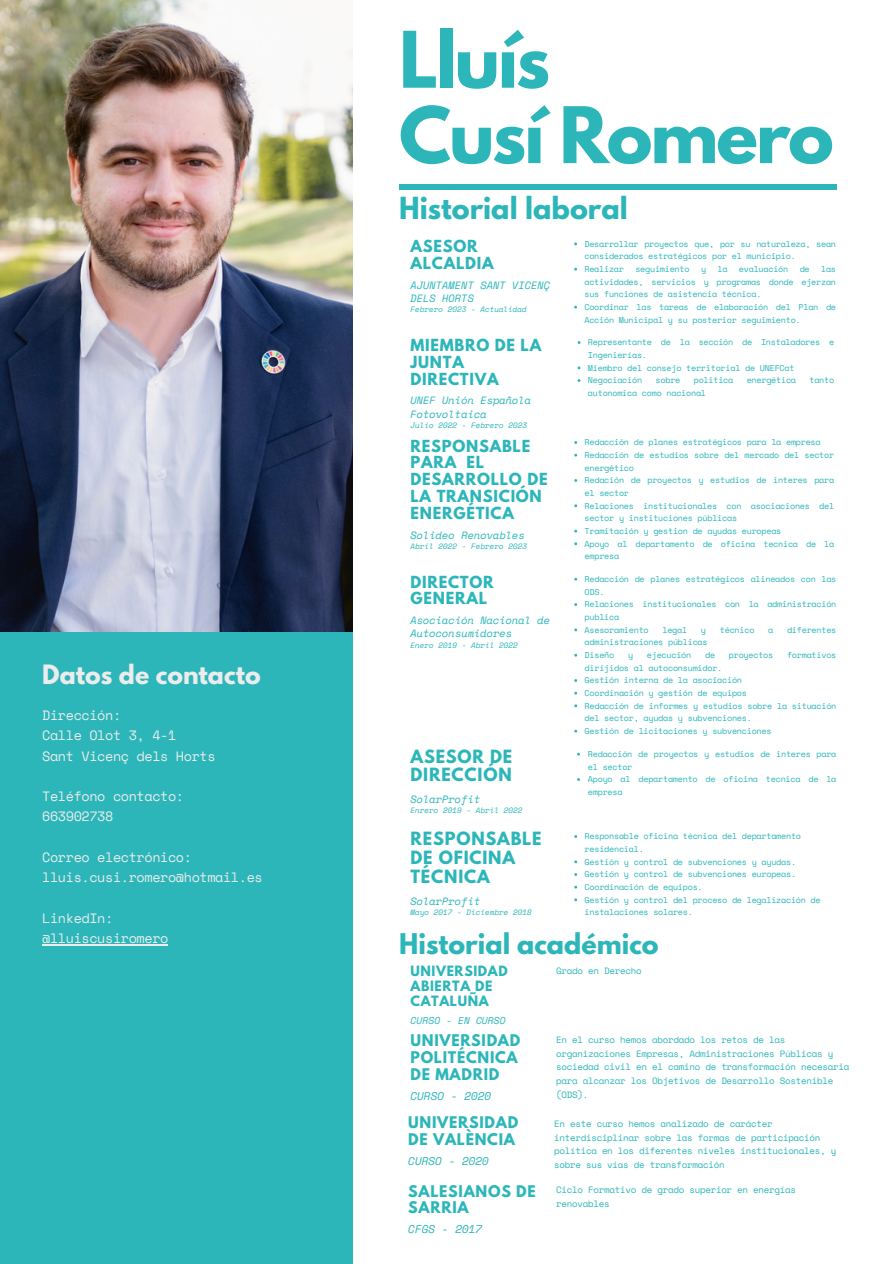
<style>
.page{position:relative;width:894px;height:1264px;background:#fff}
.page>*{position:absolute;margin:0;border:0;box-sizing:border-box;transform-origin:0 0}
.t1{font:700 69px/75.3px "League Spartan";letter-spacing:-.03em;color:#2cb6b9}
.t2{font:700 27px "League Spartan";color:#2cb6b9}
.t3{font:700 25.35px "League Spartan";color:#2cb6b9}
.t4{font:700 23.7px "League Spartan";color:#ececec}
.t5{font:700 16.2px/19px "League Spartan";letter-spacing:.05em;color:#2cb6b9}
.t6{font:700 14.7px/16.8px "League Spartan";letter-spacing:.05em;color:#2cb6b9}
.t7{font:700 14.25px/16.8px "League Spartan";letter-spacing:.05em;color:#2cb6b9}
.t8{font:13.5px/20.2px "Space Mono";letter-spacing:-.03em;color:#ececec}
.t9{font:700 12.6px/14.9px "League Spartan";letter-spacing:.05em;color:#2cb6b9}
.t10{font:italic 11.1px "Space Mono";letter-spacing:-.01em;color:#2cb6b9}
.t11{font:italic 10.5px/13.5px "Space Mono";letter-spacing:-.01em;color:#2cb6b9}
.t12{font:italic 9.9px "Space Mono";letter-spacing:-.01em;color:#2cb6b9}
.t13{font:9.15px/13.6px "Space Mono";letter-spacing:-.03em;color:#2cb6b9}
.t14{font:8.4px/12.6px "Space Mono";letter-spacing:-.03em;color:#2cb6b9}
.t15{font:italic 7.8px "Space Mono";letter-spacing:-.01em;color:#2cb6b9}
</style>
<div class="page">
<div style="left:0;top:438px;width:353px;height:825px;background:#2cb6b9"></div>
<img style="left:0;top:0;width:353px;height:632px">
<hr style="left:42px;top:944px;width:126px;height:1px;background:#ececec">
<div style="left:399px;top:184px;width:437px;height:6px;background:#2cb6b9"></div>
<p class="t4" style="left:42px;top:663px;width:220px">Datos de contacto</p>
<p class="t8" style="left:42px;top:704px;width:175px">Dirección:<br>Calle Olot 3, 4-1<br>Sant Vicenç dels Horts</p>
<p class="t8" style="left:42px;top:785px;width:143px">Teléfono contacto:<br>663902738</p>
<h4 class="t8" style="left:42px;top:846px;width:222px">Correo electrónico: lluis.cusi.romero@hotmail.es</h4>
<p class="t8" style="left:42px;top:907px;width:128px">LinkedIn: @lluiscusiromero</p>
<p class="t1" style="left:399px;top:31px;width:436px">Lluís<br>Cusí Romero</p>
<h3 class="t2" style="left:399px;top:194px;width:230px">Historial laboral</h3>
<p class="t6" style="left:410px;top:240px;width:85px">ASESOR<br>ALCALDIA</p>
<h4 class="t11" style="left:410px;top:278px;width:141px">AJUNTAMENT SANT VICENÇ<br>DELS HORTS</h4>
<h5 class="t15" style="left:410px;top:303px;width:118px">Febrero 2023 - Actualidad</h5>
<h4 class="t6" style="left:410px;top:338px;width:132px">MIEMBRO DE LA<br>JUNTA<br>DIRECTIVA</h4>
<p class="t11" style="left:410px;top:393px;width:122px">UNEF Unión Española<br>Fotovoltaica</p>
<p class="t15" style="left:410px;top:419px;width:118px">Julio 2022 - Febrero 2023</p>
<h3 class="t6" style="left:410px;top:439px;width:139px">RESPONSABLE<br>PARA EL<br>DESARROLLO DE<br>LA TRANSICIÓN<br>ENERGÉTICA</h3>
<p class="t11" style="left:410px;top:528px;width:116px">Solideo Renovables</p>
<p class="t15" style="left:410px;top:540px;width:118px">Abril 2022 - Febrero 2023</p>
<p class="t6" style="left:410px;top:575px;width:85px">DIRECTOR<br>GENERAL</p>
<h4 class="t11" style="left:410px;top:613px;width:141px">Asociación Nacional de<br>Autoconsumidores</h4>
<p class="t15" style="left:410px;top:639px;width:109px">Enero 2019 - Abril 2022</p>
<p class="t5" style="left:410px;top:748px;width:103px">ASESOR DE<br>DIRECCIÓN</p>
<h2 class="t11" style="left:410px;top:792px;width:71px">SolarProfit</h2>
<h4 class="t15" style="left:410px;top:804px;width:113px">Enrero 2019 - Abril 2022</h4>
<p class="t5" style="left:410px;top:831px;width:133px">RESPONSABLE<br>DE OFICINA<br>TÉCNICA</p>
<p class="t11" style="left:410px;top:894px;width:71px">SolarProfit</p>
<p class="t15" style="left:410px;top:906px;width:123px">Mayo 2017 - Diciembre 2018</p>
<p class="t14" style="left:584px;top:237px;width:253px">Desarrollar proyectos que, por su naturaleza, sean considerados estratégicos por el municipio.</p>
<h4 class="t14" style="left:584px;top:262px;width:41px">Realizar</h4>
<h4 class="t14" style="left:635px;top:262px;width:56px">seguimiento</h4>
<h4 class="t14" style="left:700px;top:262px;width:7px">y</h4>
<h4 class="t14" style="left:717px;top:262px;width:12px">la</h4>
<h4 class="t14" style="left:738px;top:262px;width:51px">evaluación</h4>
<h4 class="t14" style="left:799px;top:262px;width:12px">de</h4>
<h4 class="t14" style="left:584px;top:262px;width:253px;text-align:justify;text-indent:236px">las actividades, servicios y programas donde ejerzan sus funciones de asistencia técnica.</h4>
<h5 class="t14" style="left:584px;top:300px;width:253px">Coordinar las tareas de elaboración del Plan de<br>Acción Municipal y su posterior seguimiento.</h5>
<p class="t14" style="left:587px;top:336px;width:248px">Representante de la sección de Instaladores e<br>Ingenierías.</p>
<p class="t14" style="left:587px;top:361px;width:208px">Miembro del consejo territorial de UNEFCat</p>
<p class="t14" style="left:587px;top:374px;width:56px">Negociación</p>
<p class="t14" style="left:655px;top:374px;width:26px">sobre</p>
<p class="t14" style="left:693px;top:374px;width:41px">politica</p>
<p class="t14" style="left:746px;top:374px;width:51px">energética</p>
<p class="t14" style="left:809px;top:374px;width:26px">tanto</p>
<p class="t14" style="left:587px;top:386px;width:120px">autonomica como nacional</p>
<p class="t14" style="left:584px;top:436px;width:237px">Redacción de planes estratégicos para la empresa</p>
<h4 class="t14" style="left:584px;top:448px;width:251px">Redacción de estudios sobre del mercado del sector energético</h4>
<p class="t14" style="left:584px;top:474px;width:251px">Redación de proyectos y estudios de interes para el sector</p>
<p class="t14" style="left:584px;top:499px;width:251px">Relaciones institucionales con asociaciones del sector y instituciones públicas</p>
<p class="t14" style="left:584px;top:524px;width:198px">Tramitación y gestion de ayudas europeas</p>
<p class="t14" style="left:584px;top:537px;width:251px">Apoyo al departamento de oficina tecnica de la empresa</p>
<h6 class="t14" style="left:584px;top:572px;width:253px">Redacción de planes estratégicos alineados con las<br>ODS.</h6>
<h6 class="t14" style="left:584px;top:598px;width:253px">Relaciones institucionales con la administración publica</h6>
<h6 class="t14" style="left:584px;top:623px;width:66px">Asesoramiento</h6>
<h6 class="t14" style="left:662px;top:623px;width:26px">legal</h6>
<h6 class="t14" style="left:700px;top:623px;width:7px">y</h6>
<h6 class="t14" style="left:719px;top:623px;width:36px">técnico</h6>
<h6 class="t14" style="left:768px;top:623px;width:7px">a</h6>
<h6 class="t14" style="left:786px;top:623px;width:51px">diferentes</h6>
<h6 class="t14" style="left:584px;top:636px;width:125px">administraciones públicas</h6>
<h6 class="t14" style="left:584px;top:648px;width:31px">Diseño</h6>
<h6 class="t14" style="left:628px;top:648px;width:7px">y</h6>
<h6 class="t14" style="left:646px;top:648px;width:46px">ejecución</h6>
<h6 class="t14" style="left:705px;top:648px;width:12px">de</h6>
<h6 class="t14" style="left:728px;top:648px;width:46px">proyectos</h6>
<h6 class="t14" style="left:786px;top:648px;width:51px">formativos</h6>
<h6 class="t14" style="left:584px;top:661px;width:139px">dirijidos al autoconsumidor.</h6>
<h1 class="t14" style="left:584px;top:674px;width:159px">Gestión interna de la asociación</h1>
<h2 class="t14" style="left:584px;top:686px;width:164px">Coordinación y gestión de equipos</h2>
<h4 class="t14" style="left:584px;top:699px;width:253px">Redacción de informes y estudios sobre la situación del sector, ayudas y subvenciones.</h4>
<p class="t14" style="left:584px;top:724px;width:188px">Gestión de licitaciones y subvenciones</p>
<p class="t14" style="left:587px;top:747px;width:250px">Redacción de proyectos y estudios de interes para el sector</p>
<h4 class="t14" style="left:587px;top:772px;width:250px">Apoyo al departamento de oficina tecnica de la empresa</h4>
<p class="t14" style="left:584px;top:829px;width:218px">Responsable oficina técnica del departamento residencial.</p>
<p class="t14" style="left:584px;top:855px;width:213px">Gestión y control de subvenciones y ayudas.</p>
<p class="t14" style="left:584px;top:867px;width:213px">Gestión y control de subvenciones europeas.</p>
<p class="t14" style="left:584px;top:880px;width:120px">Coordinación de equipos.</p>
<p class="t14" style="left:584px;top:893px;width:237px">Gestión y control del proceso de legalización de instalaciones solares.</p>
<p class="t3" style="left:399px;top:930px;width:261px">Historial académico</p>
<p class="t9" style="left:410px;top:965px;width:99px">UNIVERSIDAD</p>
<p class="t13" style="left:556px;top:963px;width:87px">Grado en Derecho</p>
<p class="t9" style="left:410px;top:980px;width:83px">ABIERTA DE<br>CATALUÑA</p>
<p class="t12" style="left:410px;top:1012px;width:97px">CURSO - EN CURSO</p>
<p class="t7" style="left:410px;top:1034px;width:111px">UNIVERSIDAD<br>POLITÉCNICA<br>DE MADRID</p>
<p class="t10" style="left:410px;top:1087px;width:82px">CURSO - 2020</p>
<p class="t7" style="left:408px;top:1115px;width:111px">UNIVERSIDAD<br>DE VALÈNCIA</p>
<p class="t10" style="left:408px;top:1152px;width:82px">CURSO - 2020</p>
<p class="t7" style="left:408px;top:1184px;width:129px">SALESIANOS DE<br>SARRIA</p>
<p class="t10" style="left:408px;top:1220px;width:76px">CFGS - 2017</p>
<p class="t13" style="left:556px;top:1032px;width:294px">En el curso hemos abordado los retos de las organizaciones Empresas, Administraciones Públicas y sociedad civil en el camino de transformación necesaria para alcanzar los Objetivos de Desarrollo Sostenible (ODS).</p>
<p class="t13" style="left:554px;top:1116px;width:284px">En este curso hemos analizado de carácter interdisciplinar sobre las formas de participación política en los diferentes niveles institucionales, y sobre sus vías de transformación</p>
<p class="t13" style="left:556px;top:1182px;width:241px">Ciclo Formativo de grado superior en energías renovables</p>
</div>
